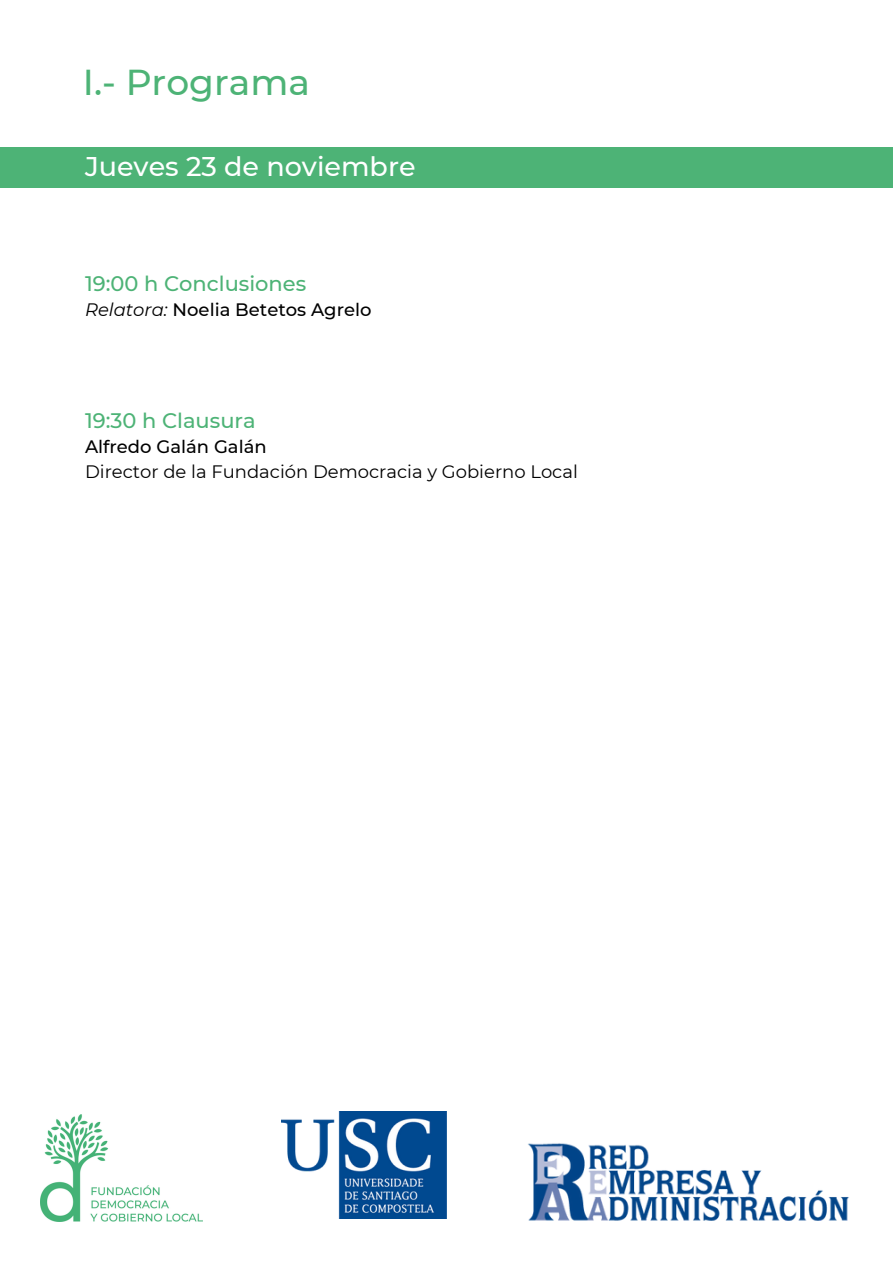
<style>
.page{position:relative;width:893px;height:1264px;background:#fff}
.page>*{position:absolute;margin:0;border:0;box-sizing:border-box;transform-origin:0 0}
.t1{font:500 36px "Montserrat";color:#4db376}
.t2{font:500 27px "Montserrat";color:#fff}
.t3{font:500 21px "Montserrat";color:#4db376}
.t4{font:500 18px "Montserrat";color:#000}
.t5{font:18px "Montserrat";color:#000}
.s1{font-weight:400;font-style:italic}
</style>
<div class="page">
<div style="left:0;top:148px;width:892px;height:40px;background:#4db376"></div>
<img style="left:40px;top:1114px;width:162px;height:107px">
<img style="left:528px;top:1143px;width:321px;height:77px">
<img style="left:281px;top:1111px;width:165px;height:107px">
<p class="t1" style="left:83px;top:60px;width:228px">I.- Programa</p>
<p class="t2" style="left:85px;top:150px;width:332px">Jueves 23 de noviembre</p>
<p class="t3" style="left:85px;top:271px;width:223px">19:00 h Conclusiones</p>
<p class="t4" style="left:85px;top:298px;width:288px"><span class="s1">Relatora:</span> Noelia Betetos Agrelo</p>
<p class="t3" style="left:85px;top:408px;width:172px">19:30 h Clausura</p>
<p class="t4" style="left:85px;top:435px;width:183px">Alfredo Galán Galán</p>
<p class="t5" style="left:85px;top:460px;width:494px">Director de la Fundación Democracia y Gobierno Local</p>
</div>
